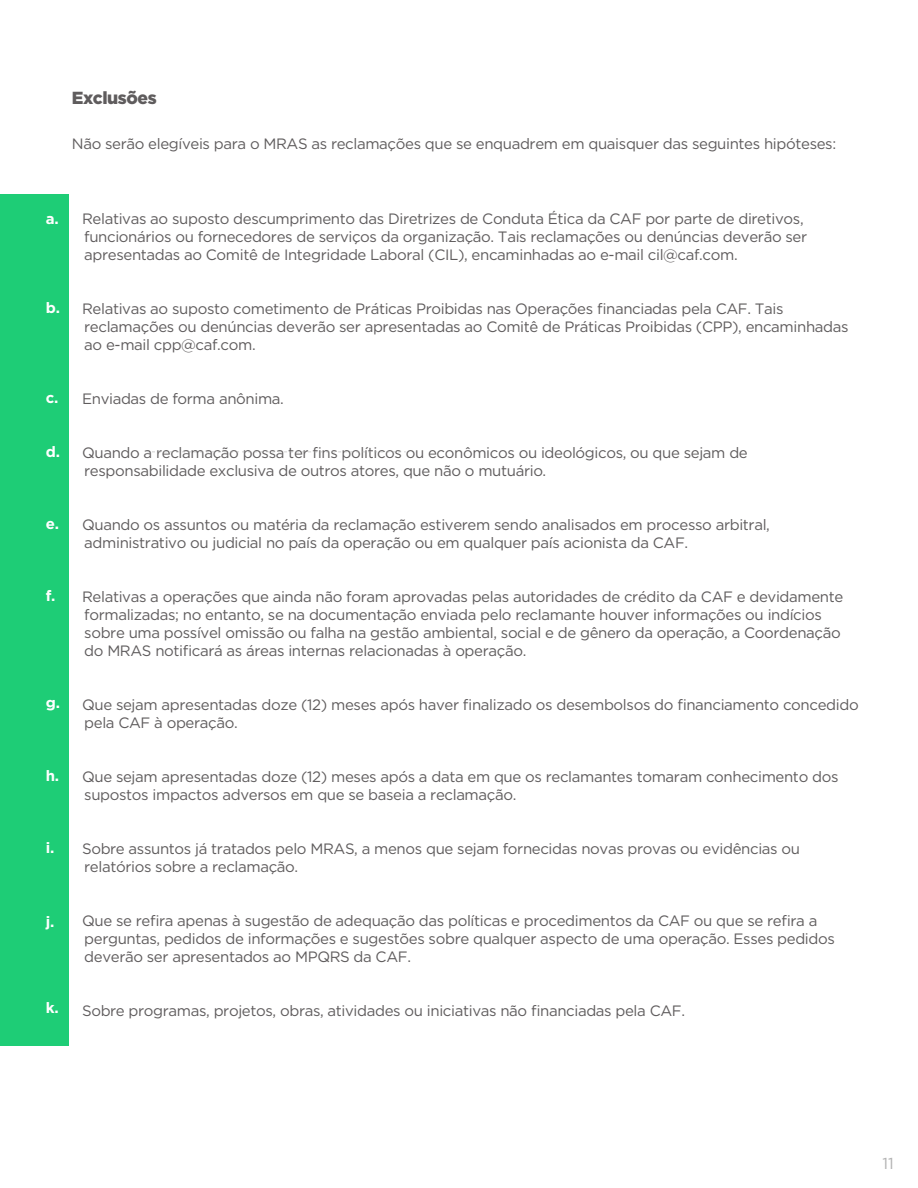
<style>
.page{position:relative;width:918px;height:1188px;background:#fff}
.page>*{position:absolute;margin:0;border:0;box-sizing:border-box;transform-origin:0 0}
.t1{font:900 17.55px "Gotham";letter-spacing:-.025em;color:#5f5c5d}
.t2{font:15.9px "Gotham";color:#b2b2b2}
.t3{font:15px/18px "Gotham";letter-spacing:-.025em;color:#5f5c5d}
.t4{font:700 15px "Gotham";color:#fff}
</style>
<div class="page">
<div style="left:0;top:194px;width:69px;height:852px;background:#1ecd76"></div>
<svg style="left:147px;top:451px;width:259px;height:1px"></svg>
<p class="t1" style="left:72px;top:86px;width:86px">Exclusões</p>
<p class="t3" style="left:72px;top:135px;width:766px">Não serão elegíveis para o MRAS as reclamações que se enquadrem em quaisquer das seguintes hipóteses:</p>
<p class="t4" style="left:46px;top:209px;width:14px">a.</p>
<p class="t3" style="left:82px;top:210px;width:727px">Relativas ao suposto descumprimento das Diretrizes de Conduta Ética da CAF por parte de diretivos, funcionários ou fornecedores de serviços da organização. Tais reclamações ou denúncias deverão ser apresentadas ao Comitê de Integridade Laboral (CIL), encaminhadas ao e-mail cil@caf.com.</p>
<p class="t4" style="left:46px;top:298px;width:16px">b.</p>
<p class="t3" style="left:82px;top:300px;width:768px">Relativas ao suposto cometimento de Práticas Proibidas nas Operações financiadas pela CAF. Tais reclamações ou denúncias deverão ser apresentadas ao Comitê de Práticas Proibidas (CPP), encaminhadas ao e-mail cpp@caf.com.</p>
<p class="t4" style="left:46px;top:388px;width:14px">c.</p>
<p class="t3" style="left:82px;top:390px;width:203px">Enviadas de forma anônima.</p>
<p class="t4" style="left:46px;top:442px;width:16px">d.</p>
<p class="t3" style="left:82px;top:444px;width:667px">Quando a reclamação possa ter fins políticos ou econômicos ou ideológicos, ou que sejam de responsabilidade exclusiva de outros atores, que não o mutuário.</p>
<p class="t4" style="left:46px;top:514px;width:15px">e.</p>
<p class="t3" style="left:82px;top:516px;width:689px">Quando os assuntos ou matéria da reclamação estiverem sendo analisados em processo arbitral, administrativo ou judicial no país da operação ou em qualquer país acionista da CAF.</p>
<p class="t4" style="left:46px;top:586px;width:11px">f.</p>
<p class="t3" style="left:82px;top:588px;width:763px">Relativas a operações que ainda não foram aprovadas pelas autoridades de crédito da CAF e devidamente formalizadas; no entanto, se na documentação enviada pelo reclamante houver informações ou indícios sobre uma possível omissão ou falha na gestão ambiental, social e de gênero da operação, a Coordenação do MRAS notificará as áreas internas relacionadas à operação.</p>
<p class="t4" style="left:46px;top:692px;width:16px">g.</p>
<p class="t3" style="left:82px;top:696px;width:778px">Que sejam apresentadas doze (12) meses após haver finalizado os desembolsos do financiamento concedido pela CAF à operação.</p>
<p class="t4" style="left:46px;top:766px;width:15px">h.</p>
<p class="t3" style="left:82px;top:768px;width:758px">Que sejam apresentadas doze (12) meses após a data em que os reclamantes tomaram conhecimento dos supostos impactos adversos em que se baseia a reclamação.</p>
<p class="t4" style="left:46px;top:838px;width:10px">i.</p>
<p class="t3" style="left:82px;top:840px;width:719px">Sobre assuntos já tratados pelo MRAS, a menos que sejam fornecidas novas provas ou evidências ou relatórios sobre a reclamação.</p>
<p class="t4" style="left:46px;top:912px;width:10px">j.</p>
<p class="t3" style="left:82px;top:912px;width:754px">Que se refira apenas à sugestão de adequação das políticas e procedimentos da CAF ou que se refira a perguntas, pedidos de informações e sugestões sobre qualquer aspecto de uma operação. Esses pedidos deverão ser apresentados ao MPQRS da CAF.</p>
<p class="t4" style="left:46px;top:998px;width:14px">k.</p>
<p class="t3" style="left:82px;top:1002px;width:604px">Sobre programas, projetos, obras, atividades ou iniciativas não financiadas pela CAF.</p>
<p class="t2" style="left:883px;top:1153px;width:13px">11</p>
</div>
